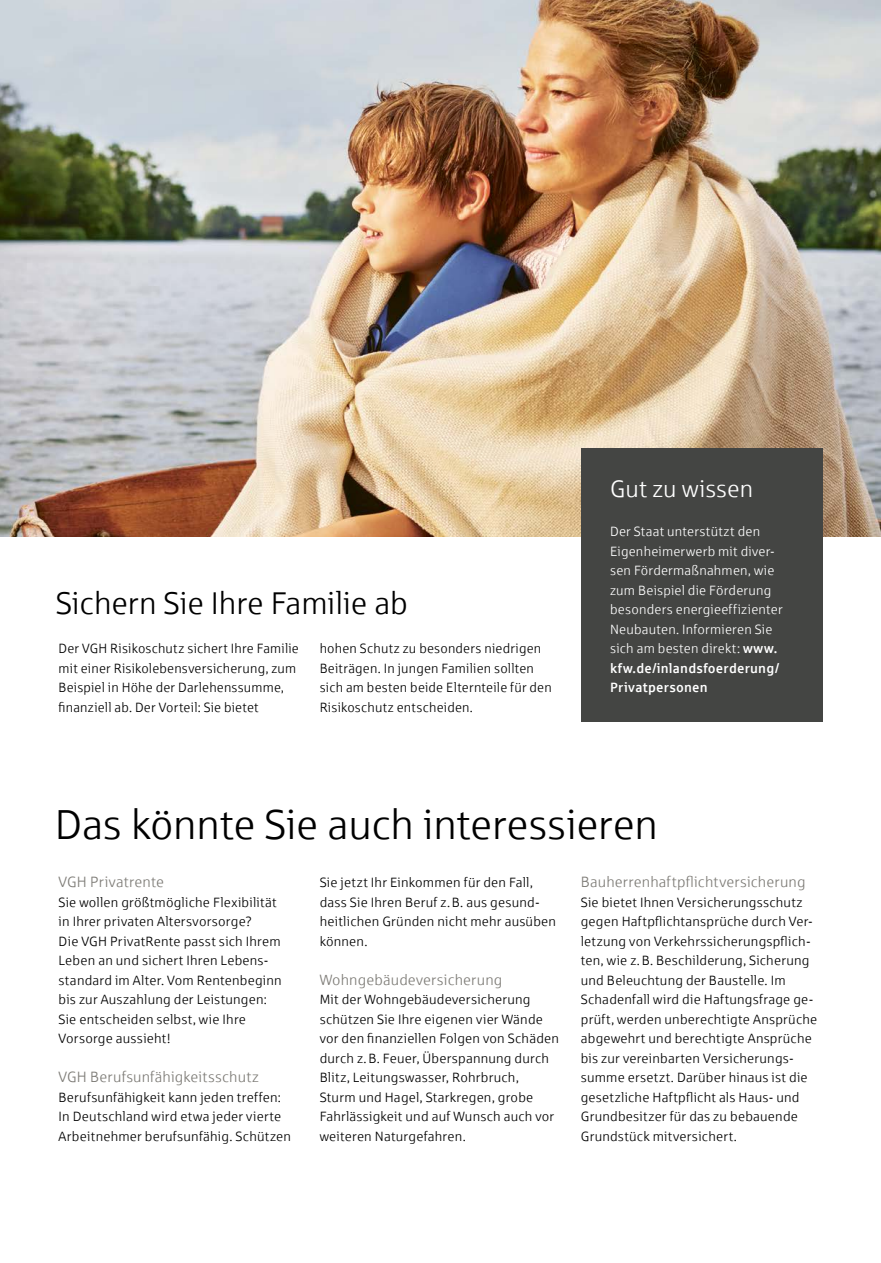
<style>
.page{position:relative;width:881px;height:1263px;background:#fff}
.page>*{position:absolute;margin:0;border:0;box-sizing:border-box;transform-origin:0 0}
.t1{font:42px "Sparkasse Lt";letter-spacing:-.005em;color:#000}
.t2{font:31.5px "Sparkasse Lt";letter-spacing:-.005em;color:#000}
.t3{font:24px "Sparkasse Lt";color:#fff}
.t4{font:15px "Sparkasse Lt";letter-spacing:.01em;color:#7d7b76}
.t5{font:13.5px/19.5px "Sparkasse Lt";letter-spacing:.015em;color:#000}
.t6{font:13.5px/19.5px "Sparkasse Lt";letter-spacing:.015em;color:#fff}
.t7{font:500 13.5px/19.5px "Sparkasse";letter-spacing:.015em;color:#fff}
.s1{font-family:"Sparkasse";font-weight:500}
</style>
<div class="page">
<img style="left:0;top:0;width:880px;height:536px">
<div style="left:580px;top:448px;width:242px;height:274px;background:#444543"></div>
<h2 class="t2" style="left:56px;top:585px;width:353px">Sichern Sie Ihre Familie ab</h2>
<p class="t5" style="left:58px;top:639px;width:242px">Der VGH Risikoschutz sichert Ihre Familie mit einer Risikolebensversicherung, zum Beispiel in Höhe der Darlehenssumme, finanziell ab. Der Vorteil: Sie bietet</p>
<p class="t5" style="left:319px;top:639px;width:233px">hohen Schutz zu besonders niedrigen Beiträgen. In jungen Familien sollten sich am besten beide Elternteile für den Risikoschutz entscheiden.</p>
<h3 class="t3" style="left:610px;top:475px;width:144px">Gut zu wissen</h3>
<p class="t6" style="left:610px;top:522px;width:174px">Der Staat unterstützt den<br>Eigenheimerwerb mit diver&shy;sen Fördermaßnahmen, wie zum Beispiel die Förderung besonders energieeffizienter<br>Neubauten. Informieren Sie sich am besten direkt: <span class="s1">www.</span></p>
<p class="t7" style="left:610px;top:658px;width:170px">kfw.de/inlandsfoerderung/<br>Privatpersonen</p>
<h1 class="t1" style="left:55px;top:799px;width:604px">Das könnte Sie auch interessieren</h1>
<p class="t4" style="left:580px;top:873px;width:226px">Bauherrenhaftpflichtversicherung</p>
<p class="t5" style="left:580px;top:892px;width:238px">Sie bietet Ihnen Versicherungsschutz gegen Haftpflichtansprüche durch Ver&shy;letzung von Verkehrssicherungspflich&shy;ten, wie z.B. Beschilderung, Sicherung und Beleuchtung der Baustelle. Im Schadenfall wird die Haftungsfrage ge&shy;prüft, werden unberechtigte Ansprüche abgewehrt und berechtigte Ansprüche bis zur vereinbarten Versicherungs&shy;summe ersetzt. Darüber hinaus ist die gesetzliche Haftpflicht als Haus- und Grundbesitzer für das zu bebauende Grundstück mitversichert.</p>
<p class="t4" style="left:58px;top:873px;width:107px">VGH Privatrente</p>
<p class="t5" style="left:58px;top:892px;width:224px">Sie wollen größtmögliche Flexibilität in Ihrer privaten Altersvorsorge?<br>Die VGH PrivatRente passt sich Ihrem Leben an und sichert Ihren Lebens&shy;standard im Alter. Vom Rentenbeginn bis zur Auszahlung der Leistungen:<br>Sie entscheiden selbst, wie Ihre Vorsorge aussieht!</p>
<p class="t4" style="left:58px;top:1068px;width:202px">VGH Berufsunfähigkeitsschutz</p>
<p class="t5" style="left:58px;top:1087px;width:234px">Berufsunfähigkeit kann jeden treffen:<br>In Deutschland wird etwa jeder vierte<br>Arbeitnehmer berufsunfähig. Schützen</p>
<p class="t5" style="left:319px;top:873px;width:238px">Sie jetzt Ihr Einkommen für den Fall, dass Sie Ihren Beruf z.B. aus gesund&shy;heitlichen Gründen nicht mehr ausüben können.</p>
<p class="t4" style="left:319px;top:971px;width:184px">Wohngebäudeversicherung</p>
<p class="t5" style="left:319px;top:990px;width:241px">Mit der Wohngebäudeversicherung schützen Sie Ihre eigenen vier Wände vor den finanziellen Folgen von Schäden durch z.B. Feuer, Überspannung durch Blitz, Leitungswasser, Rohrbruch,<br>Sturm und Hagel, Starkregen, grobe Fahrlässigkeit und auf Wunsch auch vor weiteren Naturgefahren.</p>
</div>
